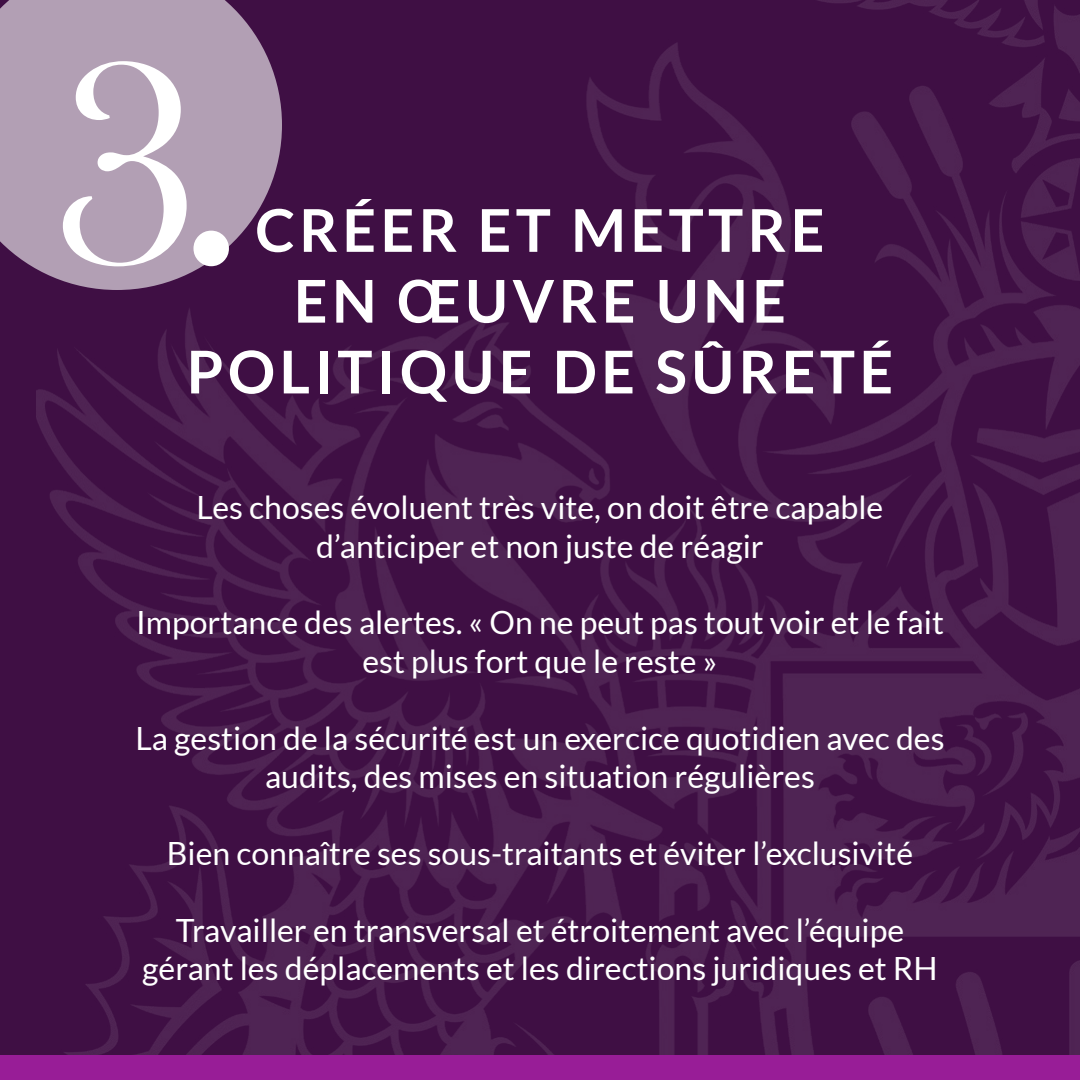
<style>
.page{position:relative;width:1080px;height:1080px;background:#3f0f44}
.page>*{position:absolute;margin:0;border:0;box-sizing:border-box;transform-origin:0 0}
.t1{font:300px "Bask Old Face";color:#fff}
.t2{font:700 59px/70.8px "Lato";letter-spacing:.075em;color:#fff;text-align:center}
.t3{font:32px/38.4px "Lato";color:#fff;text-align:center}
</style>
<div class="page">
<img style="left:36px;top:0;width:1044px;height:1056px">
<div style="left:0;top:1056px;width:1080px;height:24px;background:#981d97"></div>
<svg style="left:0;top:0;width:282px;height:290px;background:#a48da6"></svg>
<h1 class="t1" style="left:51px;top:-1px;width:198px">3.</h1>
<h2 class="t2" style="left:187px;top:194px;width:708px">CRÉER ET METTRE<br>EN ŒUVRE UNE<br>POLITIQUE DE SÛRETÉ</h2>
<p class="t3" style="left:197px;top:488px;width:688px">Les choses évoluent très vite, on doit être capable d’anticiper et non juste de réagir</p>
<p class="t3" style="left:136px;top:603px;width:809px">Importance des alertes. « On ne peut pas tout voir et le fait est plus fort que le reste »</p>
<p class="t3" style="left:135px;top:719px;width:811px">La gestion de la sécurité est un exercice quotidien avec des audits, des mises en situation régulières</p>
<p class="t3" style="left:167px;top:834px;width:748px">Bien connaître ses sous-traitants et éviter l’exclusivité</p>
<p class="t3" style="left:142px;top:911px;width:797px">Travailler en transversal et étroitement avec l’équipe gérant les déplacements et les directions juridiques et RH</p>
</div>
